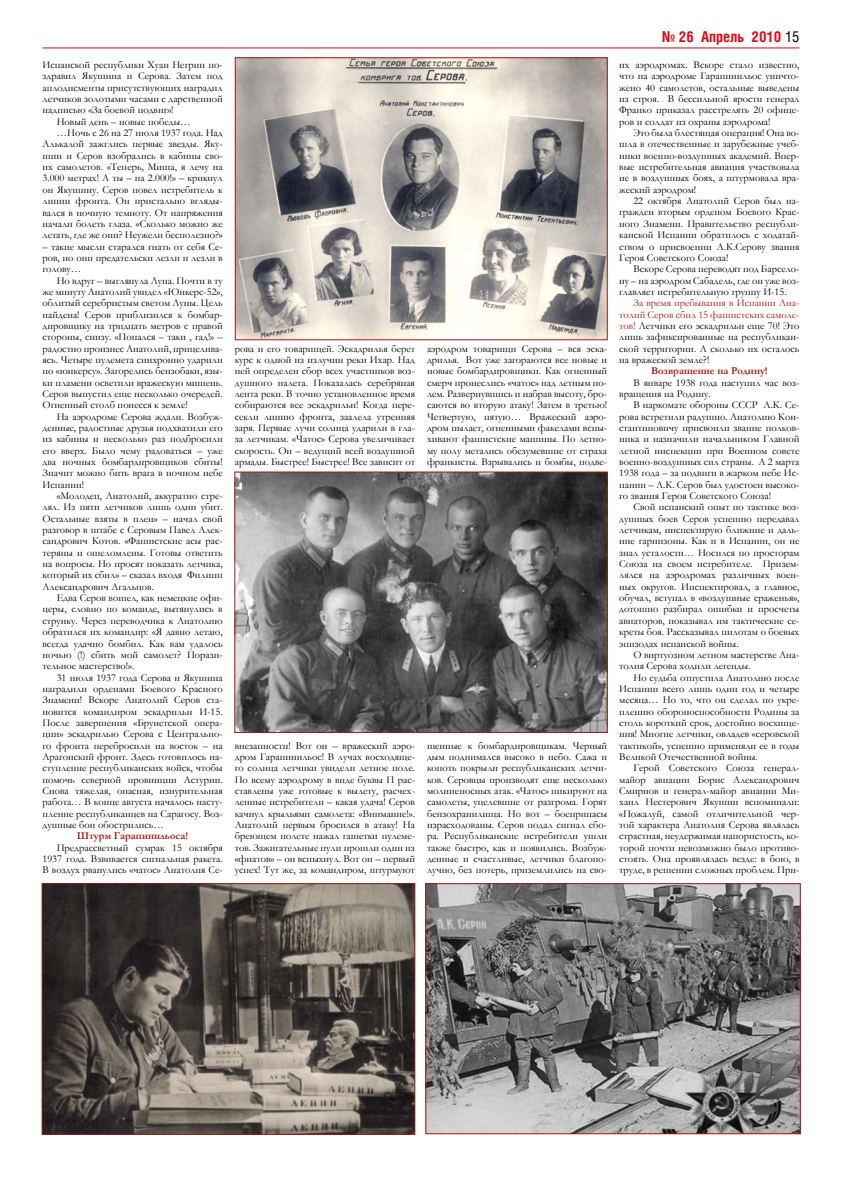
<style>
.page{position:relative;width:842px;height:1191px;background:#fff}
.page>*{position:absolute;margin:0;border:0;box-sizing:border-box;transform-origin:0 0}
.t1{font:700 15px "Helios Cond";color:#e30714}
.t2{font:10.4px/11.3px "Garamond";color:#000;text-align:justify}
.t3{font:700 10.4px "Garamond";color:#a71714}
.s1{font-weight:400;color:#000}
.s2{color:#a71714}
</style>
<div class="page">
<hr style="left:42px;top:47px;width:757px;height:1px;background:#e30714">
<img style="left:237px;top:59px;width:369px;height:279px">
<div style="left:235px;top:57px;width:373px;height:283px;border:1px solid #a71714"></div>
<img style="left:236px;top:473px;width:370px;height:258px">
<div style="left:234px;top:471px;width:374px;height:262px;border:1px solid #a71714"></div>
<img style="left:44px;top:885px;width:369px;height:247px">
<div style="left:42px;top:883px;width:373px;height:251px;border:1px solid #a71714"></div>
<img style="left:427px;top:885px;width:372px;height:247px">
<div style="left:425px;top:883px;width:376px;height:251px;border:1px solid #a71714"></div>
<p class="t2" style="left:43px;top:59px;width:182px">Испанской республики Хуан Негрин по-</p>
<p class="t2" style="left:43px;top:70px;width:182px">здравил Якушина и Серова. Затем под</p>
<p class="t2" style="left:43px;top:82px;width:182px">аплодисменты присутствующих наградил</p>
<p class="t2" style="left:43px;top:93px;width:182px">летчиков золотыми часами с дарственной</p>
<p class="t2" style="left:43px;top:104px;width:133px">надписью «За боевой подвиг»!</p>
<p class="t2" style="left:57px;top:116px;width:135px">Новый день – новые победы…</p>
<p class="t2" style="left:57px;top:127px;width:168px">…Ночь с 26 на 27 июля 1937 года. Над</p>
<p class="t2" style="left:43px;top:138px;width:182px">Алькалой зажглись первые звезды. Яку-</p>
<p class="t2" style="left:43px;top:150px;width:182px">шин и Серов взобрались в кабины сво-</p>
<p class="t2" style="left:43px;top:161px;width:182px">их самолетов. «Теперь, Миша, я лечу на</p>
<p class="t2" style="left:43px;top:172px;width:182px">3.000 метрах! А ты – на 2.000!» – крикнул</p>
<p class="t2" style="left:43px;top:184px;width:182px">он Якушину. Серов повел истребитель к</p>
<p class="t2" style="left:43px;top:195px;width:182px">линии фронта. Он пристально вгляды-</p>
<p class="t2" style="left:43px;top:206px;width:182px">вался в ночную темноту. От напряжения</p>
<p class="t2" style="left:43px;top:218px;width:182px">начали болеть глаза. «Сколько можно же</p>
<p class="t2" style="left:43px;top:229px;width:182px">летать, где же они? Неужели бесполезно?»</p>
<p class="t2" style="left:43px;top:240px;width:182px">– такие мысли старался гнать от себя Се&shy;ров, но они предательски лезли и лезли в голову…</p>
<p class="t2" style="left:43px;top:274px;width:182px;text-indent:14px">Но вдруг – выглянула Луна. Почти в ту же минуту Анатолий увидел «Юнкерс-52», облитый серебристым светом Луны. Цель найдена! Серов приблизился к бомбар&shy;дировщику на тридцать метров с правой стороны, снизу. «Попался – таки , гад!» – радостно произнес Анатолий, прицелива&shy;ясь. Четыре пулемета синхронно ударили по «юнкерсу». Загорелись бензобаки, язы&shy;ки пламени осветили вражескую мишень.<br>Серов выпустил еще несколько очередей.<br>Огненный столб понесся к земле!</p>
<p class="t2" style="left:43px;top:410px;width:182px;text-indent:14px">На аэродроме Серова ждали. Возбуж&shy;денные, радостные друзья подхватили его из кабины и несколько раз подбросили его вверх. Было чему радоваться – уже два ночных бомбардировщиков сбиты!<br>Значит можно бить врага в ночном небе Испании!</p>
<p class="t2" style="left:43px;top:490px;width:182px;text-indent:14px">«Молодец, Анатолий, аккуратно стре&shy;лял. Из пяти летчиков лишь один убит.<br>Остальные взяты в плен» – начал свой разговор в штабе с Серовым Павел Алек&shy;сандрович Котов. «Фашистские асы рас&shy;теряны и ошеломлены. Готовы ответить на вопросы. Но просят показать летчика, который их сбил» – сказал входя Филипп Александрович Агальцов.</p>
<p class="t2" style="left:43px;top:592px;width:182px;text-indent:14px">Едва Серов вошел, как немецкие офи&shy;церы, словно по команде, вытянулись в струнку. Через переводчика к Анатолию обратился их командир: «Я давно летаю, всегда удачно бомбил. Как вам удалось ночью (!) сбить мой самолет? Порази&shy;тельное мастерство!».</p>
<p class="t2" style="left:43px;top:671px;width:182px;text-indent:14px">31 июля 1937 года Серова и Якушина наградили орденами Боевого Красного Знамени! Вскоре Анатолий Серов ста&shy;новится командиром эскадрильи И-15.<br>После завершения «Брунетской опера&shy;ции» эскадрилью Серова с Центрально&shy;го фронта перебросили на восток – на Арагонский фронт. Здесь готовилось на&shy;ступление республиканских войск, чтобы помочь северной провинции Астурии.<br>Снова тяжелая, опасная, изнурительная работа… В конце августа началось насту&shy;пление республиканцев на Сарагосу. Воз&shy;душные бои обострились…</p>
<p class="t3" style="left:77px;top:829px;width:113px">Штурм Гарапинильоса!</p>
<p class="t2" style="left:43px;top:841px;width:182px;text-indent:14px">Предрассветный сумрак 15 октября 1937 года. Взвивается сигнальная ракета.<br>В воздух рванулись «чатос» Анатолия Се-</p>
<p class="t2" style="left:235px;top:342px;width:182px">рова и его товарищей. Эскадрилья берет курс к одной из излучин реки Ихар. Над ней определен сбор всех участников воз&shy;душного налета. Показалась серебряная лента реки. В точно установленное время собираются все эскадрильи! Когда пере&shy;секли линию фронта, заалела утренняя заря. Первые лучи солнца ударили в гла&shy;за летчикам. «Чатос» Серова увеличивает скорость. Он – ведущий всей воздушной армады. Быстрее! Быстрее! Все зависит от</p>
<p class="t2" style="left:235px;top:739px;width:182px">внезапности! Вот он – вражеский аэро&shy;дром Гарапинильос! В лучах восходяще&shy;го солнца летчики увидели летное поле.<br>По всему аэродрому в виде буквы П рас&shy;ставлены уже готовые к вылету, расчех&shy;ленные истребители – какая удача! Серов качнул крыльями самолета: «Внимание!».<br>Анатолий первым бросился в атаку! На бреющем полете нажал гашетки пулеме&shy;тов. Зажигательные пули прошли один из «фиатов» – он вспыхнул. Вот он – первый успех! Тут же, за командиром, штурмуют</p>
<p class="t2" style="left:427px;top:342px;width:182px">аэродром товарищи Серова – вся эска&shy;дрилья. Вот уже загораются все новые и новые бомбардировщики. Как огненный смерч пронеслись «чатос» над летным по&shy;лем. Развернувшись и набрав высоту, бро&shy;саются во вторую атаку! Затем в третью!<br>Четвертую, пятую… Вражеский аэро&shy;дром пылает, огненными факелами вспы&shy;хивают фашистские машины. По летно&shy;му полу метались обезумевшие от страха франкисты. Взрывались и бомбы, подве-</p>
<p class="t2" style="left:427px;top:739px;width:182px">шенные к бомбардировщикам. Черный дым поднимался высоко в небо. Сажа и копоть покрыли республиканских летчи&shy;ков. Серовцы производят еще несколько молниеносных атак. «Чатос» пикируют на самолеты, уцелевшие от разгрома. Горят бензохранилища. Но вот – боеприпасы израсходованы. Серов подал сигнал сбо&shy;ра. Республиканские истребители ушли также быстро, как и появились. Возбуж&shy;денные и счастливые, летчики благопо&shy;лучно, без потерь, приземлились на сво-</p>
<h1 class="t1" style="left:662px;top:27px;width:139px">№ 26 Апрель 2010 <span class="s1">15</span></h1>
<p class="t2" style="left:619px;top:59px;width:182px">их аэродромах. Вскоре стало известно, что на аэродроме Гарапинильос уничто&shy;жено 40 самолетов, остальные выведены из строя. В бессильной ярости генерал Франко приказал расстрелять 20 офице&shy;ров и солдат из охраны аэродрома!</p>
<p class="t2" style="left:619px;top:127px;width:182px;text-indent:14px">Это была блестящая операция! Она во&shy;шла в отечественные и зарубежные учеб&shy;ники военно-воздушных академий. Впер&shy;вые истребительная авиация участвовала не в воздушных боях, а штурмовала вра&shy;жеский аэродром!</p>
<p class="t2" style="left:619px;top:195px;width:182px;text-indent:14px">22 октября Анатолий Серов был на&shy;гражден вторым орденом Боевого Крас&shy;ного Знамени. Правительство республи&shy;канской Испании обратилось с ходатай&shy;ством о присвоении А.К.Серову звания Героя Советского Союза!</p>
<p class="t2" style="left:619px;top:263px;width:182px;text-indent:14px">Вскоре Серова переводят под Барсело&shy;ну – на аэродром Сабадель, где он уже воз&shy;главляет истребительную группу И-15.</p>
<p class="t2" style="left:619px;top:297px;width:182px;text-indent:14px"><span class="s2">За время пребывания в Испании Ана&shy;толий Серов сбил 15 фашистских самоле&shy;тов!</span> Летчики его эскадрильи еще 70! Это лишь зафиксированные на республикан&shy;ской территории. А сколько их осталось на вражеской земле?!</p>
<p class="t3" style="left:651px;top:364px;width:118px">Возвращение на Родину!</p>
<p class="t2" style="left:619px;top:376px;width:182px;text-indent:14px">В январе 1938 года наступил час воз&shy;вращения на Родину.</p>
<p class="t2" style="left:619px;top:399px;width:182px;text-indent:14px">В наркомате обороны СССР А.К. Се&shy;рова встретили радушно. Анатолию Кон&shy;стантиновичу присвоили звание полков&shy;ника и назначили начальником Главной летной инспекции при Военном совете военно-воздушных сил страны. А 2 марта 1938 года – за подвиги в жарком небе Ис&shy;пании – А.К. Серов был удостоен высоко&shy;го звания Героя Советского Союза!</p>
<p class="t2" style="left:619px;top:501px;width:182px;text-indent:14px">Свой испанский опыт по тактике воз&shy;душных боев Серов успешно передавал летчикам, инспектирую ближние и даль&shy;ние гарнизоны. Как и в Испании, он не знал усталости… Носился по просторам Союза на своем истребителе. Призем&shy;лялся на аэродромах различных воен&shy;ных округов. Инспектировал, а главное, обучал, вступал в «воздушные сраженья», дотошно разбирал ошибки и просчеты авиаторов, показывал им тактические се&shy;креты боя. Рассказывал пилотам о боевых эпизодах испанской войны.</p>
<p class="t2" style="left:619px;top:648px;width:182px;text-indent:14px">О виртуозном летном мастерстве Ана&shy;толия Серова ходили легенды.</p>
<p class="t2" style="left:619px;top:671px;width:182px;text-indent:14px">Но судьба отпустила Анатолию после Испании всего лишь один год и четыре месяца… Но то, что он сделал по укре&shy;плению обороноспособности Родины за столь короткий срок, достойно восхище&shy;ния! Многие летчики, овладев «серовской тактикой», успешно применяли ее в годы Великой Отечественной войны.</p>
<p class="t2" style="left:619px;top:762px;width:182px;text-indent:14px">Герой Советского Союза генерал&shy;майор авиации Борис Александрович Смирнов и генерал-майор авиации Ми&shy;хаил Нестерович Якушин вспоминали: «Пожалуй, самой отличительной чер&shy;той характера Анатолия Серова являлась страстная, неудержимая напористость, ко&shy;торой почти невозможно было противо&shy;стоять. Она проявлялась везде: в бою, в труде, в решении сложных проблем. При-</p>
</div>
